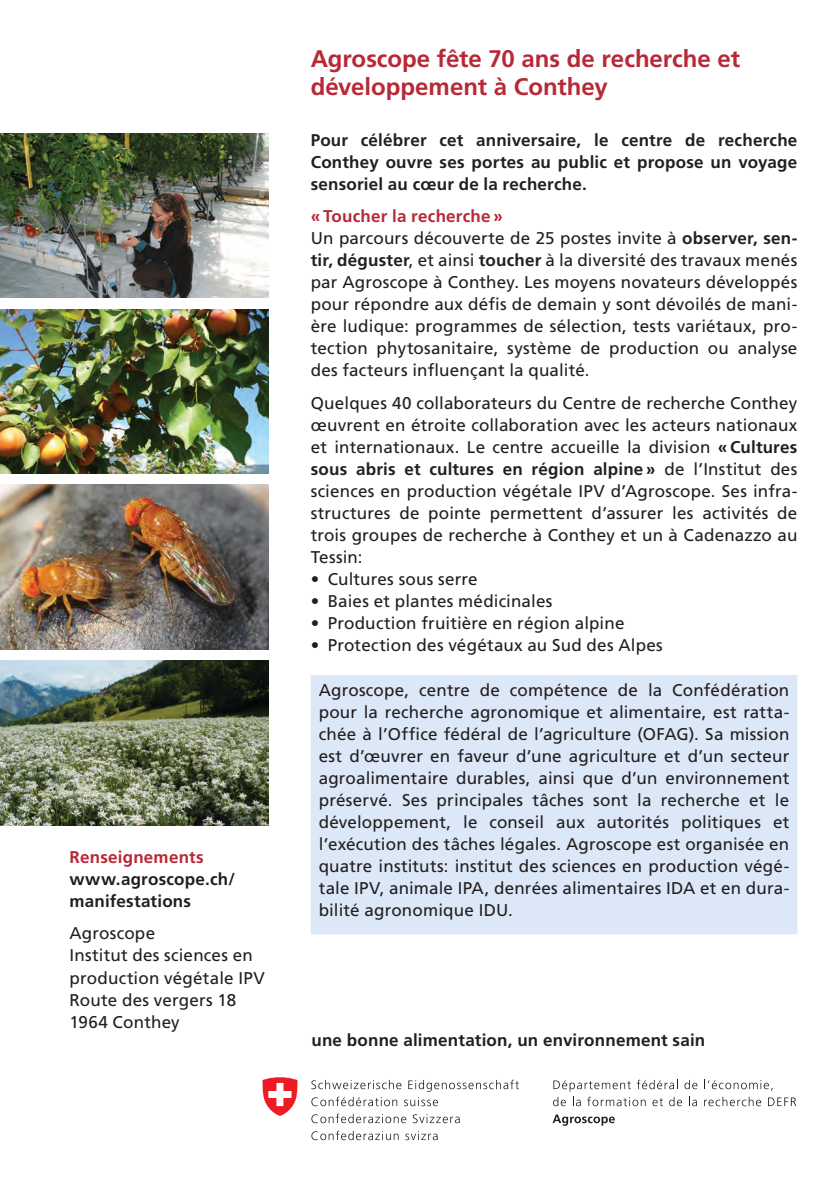
<style>
.page{position:relative;width:840px;height:1191px;background:#fff}
.page>*{position:absolute;margin:0;border:0;box-sizing:border-box;transform-origin:0 0}
._2__Titel_rot{font:700 24px/28px "Frutiger LT Std";color:#b82837}
.Lauftext__Blocksatz{font:17px/22px "Frutiger LT Std";letter-spacing:.01em;color:#231f20;text-align:justify}
.Lauftext__Blocksatz-2{font:700 17px/22px "Frutiger LT Std";letter-spacing:.01em;color:#231f20;text-align:justify}
.Lauftext__flattersat{font:17px/22px "Frutiger LT Std";letter-spacing:.015em;color:#231f20}
._3__Titel_rot{font:700 17px "Frutiger LT Std";letter-spacing:.015em;color:#b82837}
.Lauftext__flattersat-2{font:700 17px/22px "Frutiger LT Std";letter-spacing:.01em;color:#231f20}
.s1{font-weight:700}
</style>
<div class="page">
<svg style="left:704px;top:1079px;width:68px;height:11px"></svg>
<svg style="left:553px;top:1079px;width:144px;height:27px"></svg>
<svg style="left:704px;top:1096px;width:56px;height:10px"></svg>
<svg style="left:768px;top:1097px;width:27px;height:9px"></svg>
<svg style="left:552px;top:1114px;width:62px;height:11px"></svg>
<svg style="left:311px;top:1079px;width:90px;height:10px"></svg>
<svg style="left:408px;top:1079px;width:110px;height:12px"></svg>
<svg style="left:311px;top:1096px;width:86px;height:10px"></svg>
<svg style="left:404px;top:1097px;width:34px;height:9px"></svg>
<svg style="left:311px;top:1113px;width:95px;height:10px"></svg>
<svg style="left:412px;top:1114px;width:47px;height:9px"></svg>
<svg style="left:311px;top:1130px;width:87px;height:10px"></svg>
<svg style="left:405px;top:1131px;width:32px;height:9px"></svg>
<svg style="left:262px;top:1077px;width:36px;height:39px"></svg>
<div style="left:314px;top:679px;width:479px;height:251px;background:#dce8f7"></div>
<div style="left:310px;top:675px;width:487px;height:259px;border:8px solid #dce8f7"></div>
<img style="left:0;top:133px;width:268px;height:165px">
<img style="left:0;top:660px;width:268px;height:165px">
<img style="left:0;top:485px;width:268px;height:164px">
<img style="left:0;top:309px;width:268px;height:164px">
<p class="_3__Titel_rot" style="left:69px;top:847px;width:136px">Renseignements</p>
<p class="Lauftext__flattersat-2" style="left:69px;top:868px;width:167px">www.agroscope.ch/ manifestations</p>
<p class="Lauftext__flattersat" style="left:69px;top:922px;width:87px">Agroscope</p>
<p class="Lauftext__flattersat" style="left:69px;top:944px;width:196px">Institut des sciences en production végétale IPV</p>
<p class="Lauftext__flattersat" style="left:69px;top:988px;width:168px">Route des vergers 18<br>1964 Conthey</p>
<p class="_2__Titel_rot" style="left:310px;top:45px;width:430px">Agroscope fête 70 ans de recherche et développement à Conthey</p>
<p class="Lauftext__Blocksatz-2" style="left:310px;top:129px;width:488px">Pour célébrer cet anniversaire, le centre de recherche Conthey ouvre ses portes au public et propose un voyage sensoriel au cœur de la recherche.</p>
<p class="_3__Titel_rot" style="left:310px;top:206px;width:194px">« Toucher la recherche »</p>
<p class="Lauftext__Blocksatz" style="left:310px;top:227px;width:488px">Un parcours découverte de 25 postes invite à <span class="s1">observer, sen&shy;tir, déguster</span>, et ainsi <span class="s1">toucher</span> à la diversité des travaux menés par Agroscope à Conthey. Les moyens novateurs développés pour répondre aux défis de demain y sont dévoilés de mani&shy;ère ludique: programmes de sélection, tests variétaux, pro&shy;tection phytosanitaire, système de production ou analyse des facteurs influençant la qualité.</p>
<p class="Lauftext__Blocksatz" style="left:310px;top:392px;width:488px">Quelques 40 collaborateurs du Centre de recherche Conthey œuvrent en étroite collaboration avec les acteurs nationaux et internationaux. Le centre accueille la division <span class="s1">« Cultures sous abris et cultures en région alpine »</span> de l’Institut des sciences en production végétale IPV d’Agroscope. Ses infra&shy;structures de pointe permettent d’assurer les activités de trois groupes de recherche à Conthey et un à Cadenazzo au Tessin:</p>
<p class="Lauftext__Blocksatz" style="left:310px;top:568px;width:168px">• Cultures sous serre</p>
<p class="Lauftext__Blocksatz" style="left:310px;top:590px;width:243px">• Baies et plantes médicinales</p>
<p class="Lauftext__Blocksatz" style="left:310px;top:612px;width:315px">• Production fruitière en région alpine</p>
<p class="Lauftext__Blocksatz" style="left:310px;top:634px;width:353px">• Protection des végétaux au Sud des Alpes</p>
<p class="Lauftext__Blocksatz" style="left:318px;top:679px;width:472px">Agroscope, centre de compétence de la Confédération pour la recherche agronomique et alimentaire, est ratta&shy;chée à l’Office fédéral de l’agriculture (OFAG). Sa mission est d’œuvrer en faveur d’une agriculture et d’un secteur agroalimentaire durables, ainsi que d’un environnement préservé. Ses principales tâches sont la recherche et le développement, le conseil aux autorités politiques et l’exécution des tâches légales. Agroscope est organisée en quatre instituts: institut des sciences en production végé&shy;tale IPV, animale IPA, denrées alimentaires IDA et en dura&shy;bilité agronomique IDU.</p>
<p class="Lauftext__Blocksatz-2" style="left:311px;top:1028px;width:395px">une bonne alimentation, un environnement sain</p>
</div>
